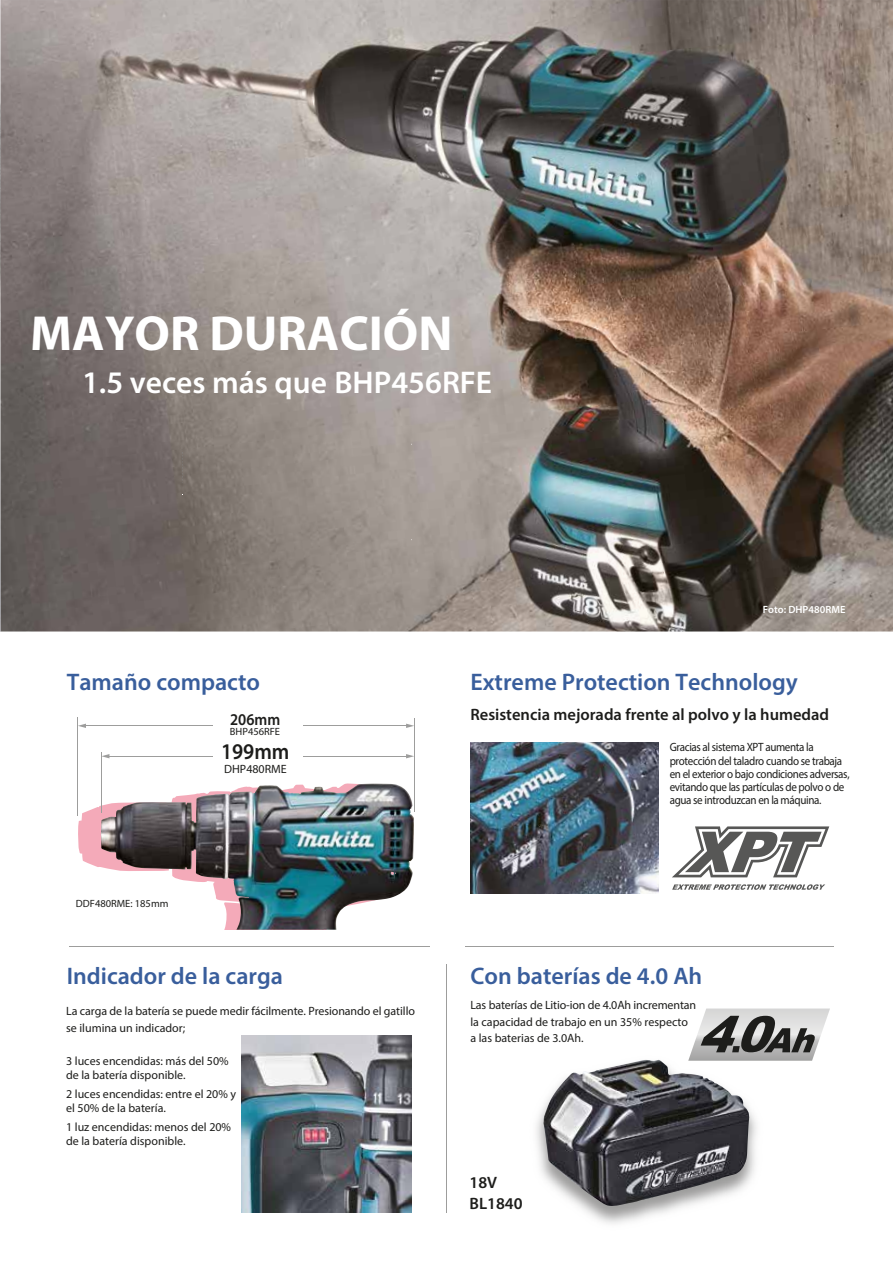
<style>
.page{position:relative;width:893px;height:1263px;background:#fff}
.page>*{position:absolute;margin:0;border:0;box-sizing:border-box;transform-origin:0 0}
.t1{font:700 49.5px "Myriad Pro";color:#fff}
.t2{font:600 31.5px "Myriad Pro";color:#fff}
.t3{font:600 24px "Myriad Pro";color:#395e9c}
.t4{font:600 22.5px "Myriad Pro";color:#1d1d1b;scale:.92 1}
.t5{font:600 16.5px "Myriad Pro";color:#1d1d1b}
.t6{font:600 16.5px "Myriad Pro";color:#1d1d1b;scale:.92 1}
.t7{font:12px/16.5px "Myriad Pro";letter-spacing:-.005em;color:#1d1d1b}
.t8{font:12px/13.2px "Myriad Pro";letter-spacing:-.03em;color:#1d1d1b;scale:.92 1}
.t9{font:10.5px "Myriad Pro";color:#1d1d1b}
.t10{font:600 10.5px "Myriad Pro";color:#fff}
</style>
<div class="page">
<img style="left:78px;top:783px;width:335px;height:147px">
<img style="left:0;top:0;width:893px;height:631px">
<img style="left:471px;top:743px;width:188px;height:150px">
<svg style="left:672px;top:826px;width:157px;height:51px"></svg>
<svg style="left:672px;top:884px;width:153px;height:6px"></svg>
<hr style="left:465px;top:946px;width:369px;height:1px;background:#9d9d9c">
<hr style="left:69px;top:946px;width:360px;height:1px;background:#9d9d9c">
<hr style="left:446px;top:964px;width:1px;height:248px;background:#9d9d9c">
<img style="left:191px;top:784px;width:175px;height:39px">
<hr style="left:101px;top:752px;width:1px;height:60px;background:#9d9d9c">
<hr style="left:414px;top:718px;width:1px;height:94px;background:#9d9d9c">
<hr style="left:108px;top:756px;width:105px;height:1px;background:#9d9d9c">
<svg style="left:102px;top:754px;width:7px;height:4px"></svg>
<hr style="left:77px;top:717px;width:1px;height:98px;background:#9d9d9c">
<hr style="left:85px;top:725px;width:128px;height:1px;background:#9d9d9c">
<svg style="left:78px;top:724px;width:8px;height:4px"></svg>
<hr style="left:303px;top:756px;width:105px;height:1px;background:#9d9d9c">
<svg style="left:406px;top:754px;width:8px;height:4px"></svg>
<hr style="left:303px;top:725px;width:105px;height:1px;background:#9d9d9c">
<svg style="left:406px;top:724px;width:8px;height:4px"></svg>
<img style="left:241px;top:1036px;width:171px;height:176px">
<img style="left:543px;top:1060px;width:206px;height:146px">
<svg style="left:688px;top:1008px;width:142px;height:53px"></svg>
<svg style="left:183px;top:452px;width:1px;height:32px"></svg>
<p class="t1" style="left:30px;top:301px;width:424px">MAYOR DURACIÓN</p>
<p class="t2" style="left:82px;top:362px;width:412px">1.5 veces más que BHP456RFE</p>
<p class="t10" style="left:763px;top:602px;width:84px">Foto: DHP480RME</p>
<p class="t3" style="left:67px;top:667px;width:195px">Tamaño compacto</p>
<p class="t6" style="left:230px;top:709px;width:56px">206mm</p>
<p class="t9" style="left:230px;top:725px;width:52px">BHP456RFE</p>
<p class="t4" style="left:221px;top:737px;width:76px">199mm</p>
<p class="t9" style="left:76px;top:897px;width:94px">DDF480RME: 185mm</p>
<p class="t7" style="left:224px;top:761px;width:64px">DHP480RME</p>
<p class="t3" style="left:67px;top:961px;width:218px">Indicador de la carga</p>
<p class="t7" style="left:66px;top:1002px;width:350px">La carga de la batería se puede medir fácilmente. Presionando el gatillo se ilumina un indicador;</p>
<p class="t7" style="left:66px;top:1053px;width:164px;line-height:14.4px">3 luces encendidas: más del 50% de la batería disponible.</p>
<p class="t7" style="left:66px;top:1086px;width:171px;line-height:14.4px">2 luces encendidas: entre el 20% y el 50% de la batería.</p>
<p class="t7" style="left:66px;top:1119px;width:166px;line-height:14.4px">1 luz encendidas: menos del 20% de la batería disponible.</p>
<p class="t3" style="left:470px;top:667px;width:329px">Extreme Protection Technology</p>
<p class="t5" style="left:470px;top:704px;width:360px">Resistencia mejorada frente al polvo y la humedad</p>
<p class="t8" style="left:670px;top:741px;width:197px">Gracias al sistema XPT aumenta la protección del taladro cuando se trabaja en el exterior o bajo condiciones adversas, evitando que las partículas de polvo o de agua se introduzcan en la máquina.</p>
<p class="t3" style="left:470px;top:961px;width:233px">Con baterías de 4.0 Ah</p>
<p class="t7" style="left:470px;top:996px;width:227px">Las baterías de Litio-ion de 4.0Ah incrementan la capacidad de trabajo en un 35% respecto a las baterias de 3.0Ah.</p>
<p class="t5" style="left:470px;top:1172px;width:29px">18V</p>
<p class="t5" style="left:470px;top:1192px;width:55px">BL1840</p>
</div>
